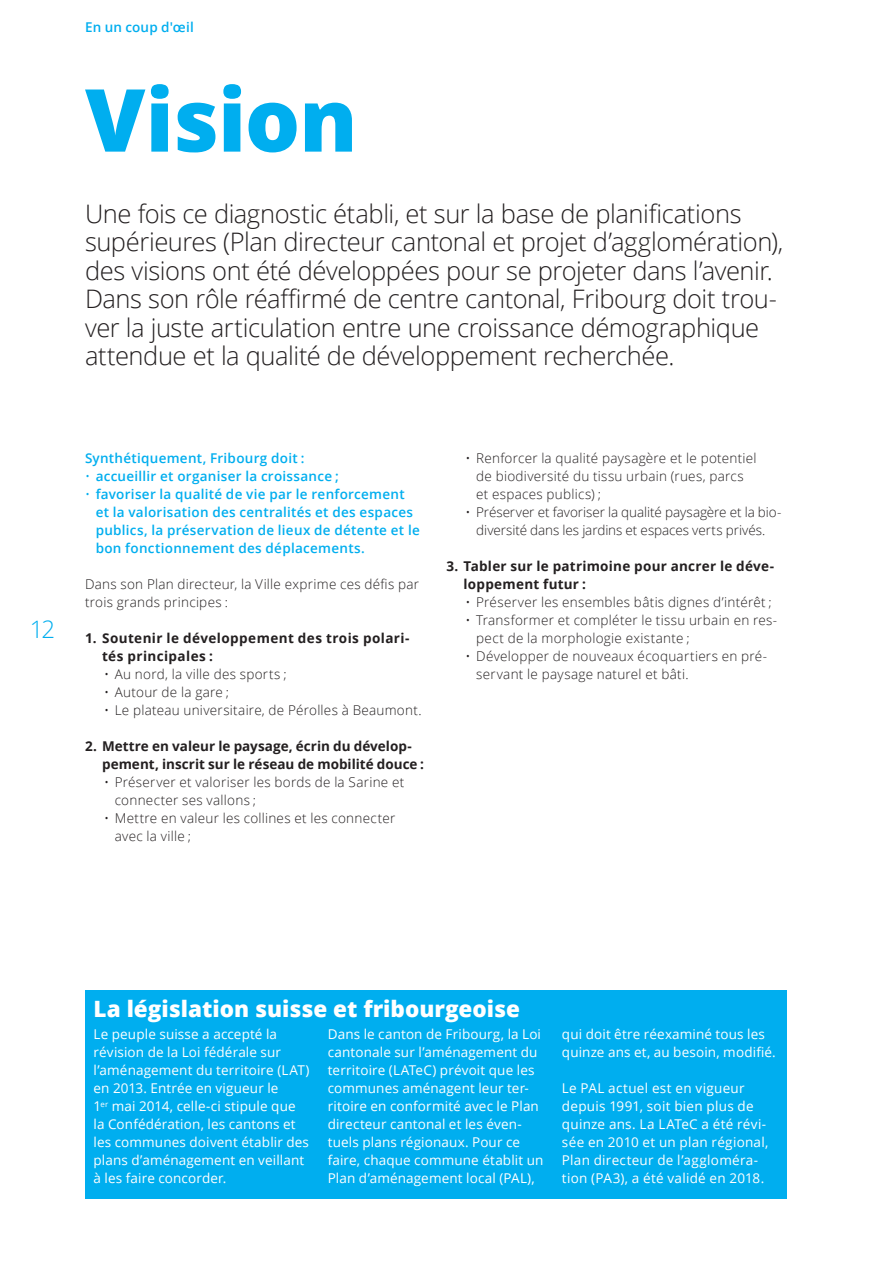
<style>
.page{position:relative;width:893px;height:1263px;background:#fff}
.page>*{position:absolute;margin:0;border:0;box-sizing:border-box;transform-origin:0 0}
.t1{font:800 87px "Open Sans";letter-spacing:-.01em;color:#00aeef}
.t2{font:300 25.5px/28.5px "Open Sans";letter-spacing:-.015em;color:#231f20}
.t3{font:300 24px "Open Sans";color:#00aeef}
.t4{font:800 22.5px "Open Sans";color:#fff}
.t5{font:13.5px/18px "Open Sans";letter-spacing:.01em;color:#fff}
.t6{font:300 13.5px/18px "Open Sans";letter-spacing:.02em;color:#231f20}
.t7{font:600 13.5px/18px "Open Sans";letter-spacing:.02em;color:#00aeef}
.t8{font:700 13.5px/18px "Open Sans";letter-spacing:.015em;color:#231f20}
.t9{font:300 13.5px/18px "Open Sans";letter-spacing:-.005em;color:#231f20;text-align:center}
.s1{font-weight:300}
</style>
<div class="page">
<div style="left:85px;top:990px;width:702px;height:209px;background:#00aeef"></div>
<p class="t7" style="left:85px;top:17px;width:110px">En un coup d'œil</p>
<h1 class="t1" style="left:85px;top:54px;width:274px">Vision</h1>
<p class="t2" style="left:85px;top:198px;width:700px">Une fois ce diagnostic établi, et sur la base de planifications supérieures (Plan directeur cantonal et projet d’agglomération), des visions ont été développées pour se projeter dans l’avenir.<br>Dans son rôle réaffirmé de centre cantonal, Fribourg doit trou&shy;ver la juste articulation entre une croissance démographique attendue et la qualité de développement recherchée.</p>
<h3 class="t3" style="left:30px;top:613px;width:27px">12</h3>
<p class="t7" style="left:85px;top:449px;width:221px">Synthétiquement, Fribourg doit :</p>
<p class="t7" style="left:85px;top:467px;width:255px"><span class="s1">•</span> accueillir et organiser la croissance ;</p>
<p class="t7" style="left:96px;top:485px;width:326px;text-indent:-11px"><span class="s1">•</span> favoriser la qualité de vie par le renforcement et la valorisation des centralités et des espaces publics, la préservation de lieux de détente et le bon fonctionnement des déplacements.</p>
<p class="t6" style="left:85px;top:575px;width:336px">Dans son Plan directeur, la Ville exprime ces défis par trois grands principes :</p>
<p class="t8" style="left:102px;top:629px;width:309px;text-indent:-17px">1. Soutenir le développement des trois polari&shy;tés principales :</p>
<p class="t6" style="left:104px;top:665px;width:184px">• Au nord, la ville des sports ;</p>
<p class="t6" style="left:104px;top:683px;width:126px">• Autour de la gare ;</p>
<p class="t6" style="left:104px;top:701px;width:319px">• Le plateau universitaire, de Pérolles à Beaumont.</p>
<p class="t8" style="left:102px;top:737px;width:323px;text-indent:-17px">2. Mettre en valeur le paysage, écrin du dévelop&shy;pement, inscrit sur le réseau de mobilité douce :</p>
<p class="t6" style="left:115px;top:773px;width:291px;text-indent:-11px">• Préserver et valoriser les bords de la Sarine et connecter ses vallons ;</p>
<p class="t6" style="left:115px;top:809px;width:282px;text-indent:-11px">• Mettre en valeur les collines et les connecter avec la ville ;</p>
<p class="t6" style="left:476px;top:449px;width:282px;text-indent:-11px">• Renforcer la qualité paysagère et le potentiel de biodiversité du tissu urbain (rues, parcs et espaces publics) ;</p>
<p class="t9" style="left:466px;top:503px;width:317px">• Préserver et favoriser la qualité paysagère et la bio&shy;diversité dans les jardins et espaces verts privés.</p>
<p class="t8" style="left:463px;top:557px;width:312px;text-indent:-17px">3. Tabler sur le patrimoine pour ancrer le déve&shy;loppement futur :</p>
<p class="t6" style="left:466px;top:593px;width:308px">• Préserver les ensembles bâtis dignes d’intérêt ;</p>
<p class="t6" style="left:476px;top:611px;width:302px;text-indent:-11px">• Transformer et compléter le tissu urbain en res&shy;pect de la morphologie existante ;</p>
<p class="t6" style="left:476px;top:647px;width:292px;text-indent:-11px">• Développer de nouveaux écoquartiers en pré&shy;servant le paysage naturel et bâti.</p>
<h3 class="t4" style="left:94px;top:991px;width:428px">La législation suisse et fribourgeoise</h3>
<p class="t5" style="left:94px;top:1025px;width:218px">Le peuple suisse a accepté la révision de la Loi fédérale sur l’aménagement du territoire (LAT) en 2013. Entrée en vigueur le<br>1<sup>er</sup> mai 2014, celle-ci stipule que la Confédération, les cantons et les communes doivent établir des plans d’aménagement en veillant à les faire concorder.</p>
<p class="t5" style="left:328px;top:1025px;width:217px">Dans le canton de Fribourg, la Loi cantonale sur l’aménagement du territoire (LATeC) prévoit que les communes aménagent leur ter&shy;ritoire en conformité avec le Plan directeur cantonal et les éven&shy;tuels plans régionaux. Pour ce faire, chaque commune établit un<br>Plan d’aménagement local (PAL),</p>
<p class="t5" style="left:562px;top:1025px;width:215px">qui doit être réexaminé tous les quinze ans et, au besoin, modifié.</p>
<p class="t5" style="left:562px;top:1079px;width:208px">Le PAL actuel est en vigueur depuis 1991, soit bien plus de quinze ans. La LATeC a été révi&shy;sée en 2010 et un plan régional,<br>Plan directeur de l’aggloméra&shy;tion (PA3), a été validé en 2018.</p>
</div>
